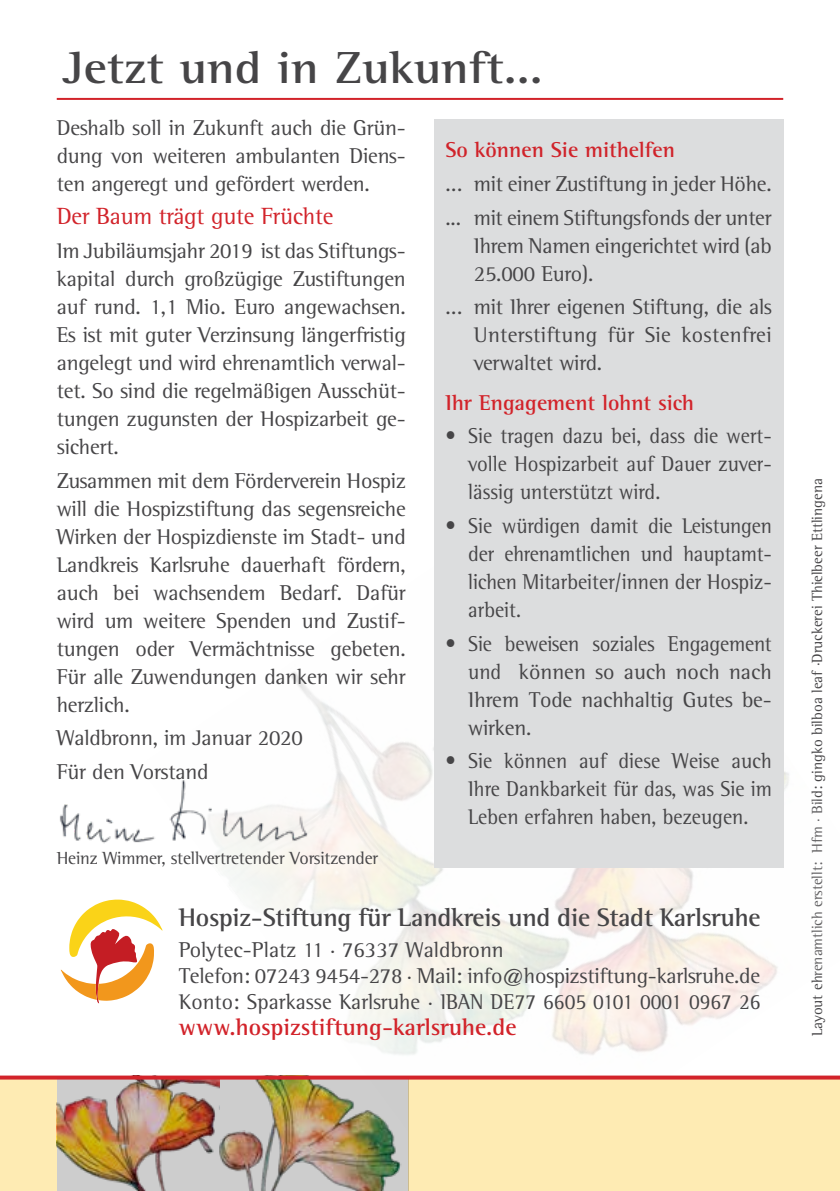
<style>
.page{position:relative;width:840px;height:1191px;background:#fff}
.page>*{position:absolute;margin:0;border:0;box-sizing:border-box;transform-origin:0 0}
.t1{font:700 46px "Rotis Semi Serif Std";color:#464547;scale:1.08 1}
.t2{font:700 26px "Rotis Semi Serif Std";letter-spacing:-.01em;color:#464547}
.t3{font:700 24px "Rotis Semi Serif Std";color:#d2232a}
.t4{font:24px "Rotis Semi Serif Std";letter-spacing:-.01em;color:#d2232a}
.t5{font:22px/28px "Rotis Semi Serif Std";letter-spacing:-.01em;color:#464547;text-align:justify}
.t6{font:22px/28px "Rotis Semi Serif Std";letter-spacing:-.01em;color:#464547;text-align:justify;scale:.94 1}
.t7{font:700 22px "Rotis Semi Serif Std";color:#d2232a}
.t8{font:700 22px "Rotis Semi Serif Std";color:#d0232a}
.t9{font:18px "Rotis Semi Serif Std";letter-spacing:-.01em;color:#464547}
.t10{font:15px "Rotis Semi Serif Std";color:#464547}
</style>
<div class="page">
<hr style="left:57px;top:98px;width:725px;height:2px;background:#d2232a">
<img style="left:162px;top:461px;width:627px;height:594px">
<svg style="left:61px;top:899px;width:101px;height:104px"></svg>
<img style="left:60px;top:770px;width:256px;height:81px">
<div style="left:408px;top:1077px;width:431px;height:114px;background:#feebb3"></div>
<div style="left:0;top:1077px;width:57px;height:114px;background:#feebb3"></div>
<img style="left:57px;top:1079px;width:351px;height:112px">
<svg style="left:0;top:1075px;width:839px;height:4px;background:#d74146"></svg>
<div style="left:434px;top:119px;width:348px;height:748px;background:#dcddde"></div>
<h1 class="t1" style="left:62px;top:40px;width:446px">Jetzt und in Zukunft...</h1>
<p class="t5" style="left:57px;top:113px;width:350px">Deshalb soll in Zukunft auch die Grün&shy;dung von weiteren ambulanten Diens&shy;ten angeregt und gefördert werden.</p>
<p class="t4" style="left:57px;top:202px;width:278px">Der Baum trägt gute Früchte</p>
<p class="t5" style="left:57px;top:236px;width:350px">Im Jubiläumsjahr 2019 ist das Stiftungs&shy;kapital durch großzügige Zustiftungen auf rund. 1,1 Mio. Euro angewachsen.<br>Es ist mit guter Verzinsung längerfristig angelegt und wird ehrenamtlich verwal&shy;tet. So sind die regelmäßigen Ausschüt&shy;tungen zugunsten der Hospizarbeit ge&shy;sichert.</p>
<p class="t5" style="left:57px;top:466px;width:350px">Zusammen mit dem Förderverein Hospiz will die Hospizstiftung das segensreiche Wirken der Hospizdienste im Stadt- und Landkreis Karlsruhe dauerhaft fördern, auch bei wachsendem Bedarf. Dafür wird um weitere Spenden und Zustif&shy;tungen oder Vermächtnisse gebeten.<br>Für alle Zuwendungen danken wir sehr herzlich.</p>
<p class="t5" style="left:57px;top:721px;width:247px;line-height:33.6px">Waldbronn, im Januar 2020<br>Für den Vorstand</p>
<p class="t9" style="left:57px;top:848px;width:323px">Heinz Wimmer, stellvertretender Vorsitzender</p>
<p class="t8" style="left:445px;top:137px;width:231px">So können Sie mithelfen</p>
<p class="t5" style="left:445px;top:167px;width:327px;line-height:33.6px">... mit einer Zustiftung in jeder Höhe. ... mit einem Stiftungsfonds der unter</p>
<p class="t5" style="left:473px;top:231px;width:299px">Ihrem Namen eingerichtet wird (ab<br>25.000 Euro).</p>
<p class="t5" style="left:473px;top:293px;width:299px;text-indent:-28px">... mit Ihrer eigenen Stiftung, die als Unterstiftung für Sie kostenfrei verwaltet wird.</p>
<p class="t7" style="left:445px;top:389px;width:250px">Ihr Engagement lohnt sich</p>
<p class="t6" style="left:468px;top:422px;width:324px;text-indent:-23px">• Sie tragen dazu bei, dass die wert&shy;volle Hospizarbeit auf Dauer zuver&shy;lässig unterstützt wird.</p>
<p class="t6" style="left:468px;top:511px;width:324px;text-indent:-23px">• Sie würdigen damit die Leistungen der ehrenamtlichen und hauptamt&shy;lichen Mitarbeiter/innen der Hospiz&shy;arbeit.</p>
<p class="t6" style="left:468px;top:629px;width:324px;text-indent:-23px">• Sie beweisen soziales Engagement und können so auch noch nach Ihrem Tode nachhaltig Gutes be&shy;wirken.</p>
<p class="t6" style="left:468px;top:747px;width:324px;text-indent:-23px">• Sie können auf diese Weise auch Ihre Dankbarkeit für das, was Sie im Leben erfahren haben, bezeugen.</p>
<p class="t2" style="left:179px;top:901px;width:583px">Hospiz-Stiftung für Landkreis und die Stadt Karlsruhe</p>
<p class="t5" style="left:179px;top:937px;width:583px;line-height:26px;text-align:left">Polytec-Platz 11 · 76337 Waldbronn<br>Telefon: 07243 9454-278 · Mail: info@hospizstiftung-karlsruhe.de<br>Konto: Sparkasse Karlsruhe · IBAN DE77 6605 0101 0001 0967 26</p>
<p class="t3" style="left:179px;top:1013px;width:339px">www.hospizstiftung-karlsruhe.de</p>
<p class="t10" style="left:807px;top:1036px;width:559px;rotate:-90deg">Layout ehrenamtlich erstellt: Hfm · Bild: gingko bilboa leaf ·Druckerei Thielbeer Ettlingena</p>
</div>
